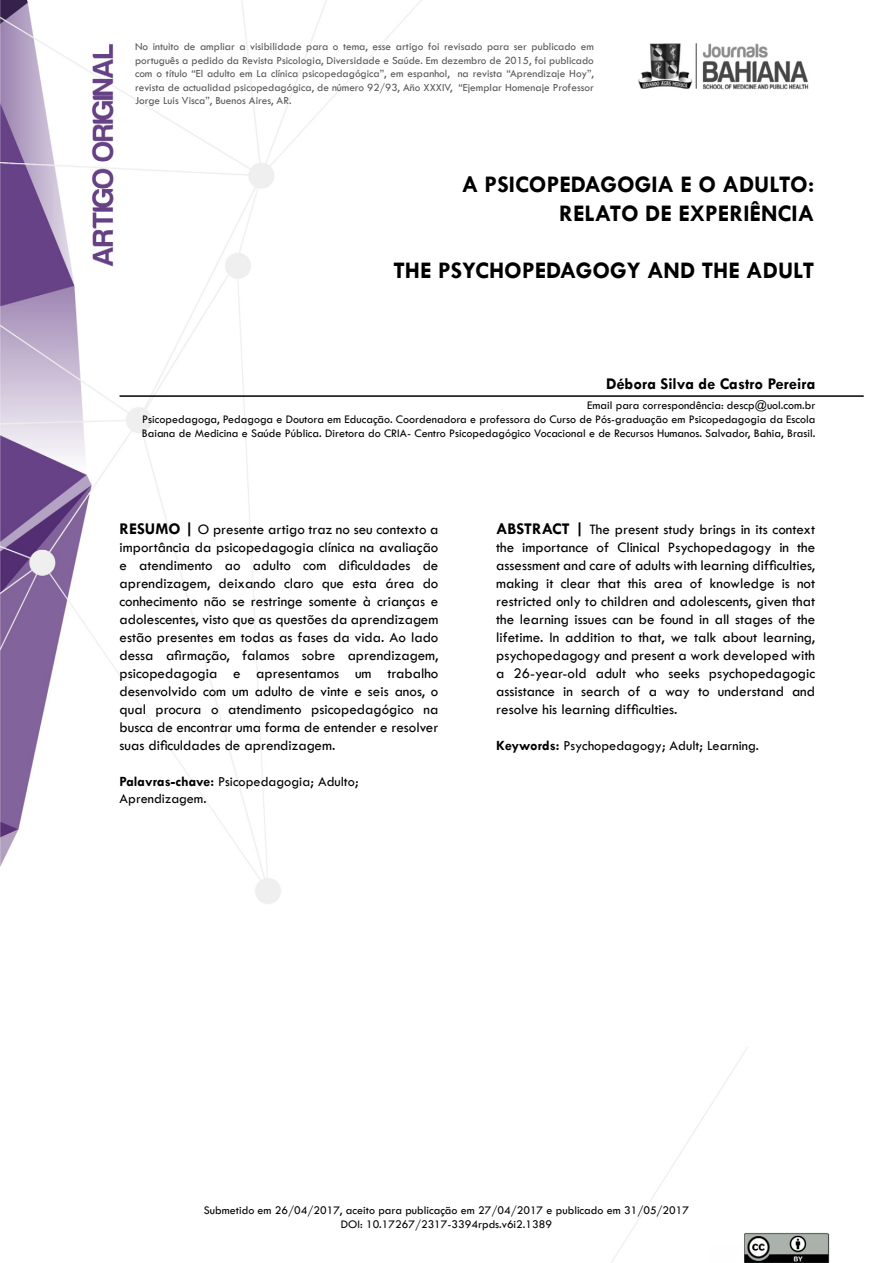
<style>
.page{position:relative;width:893px;height:1263px;background:#fff}
.page>*{position:absolute;margin:0;border:0;box-sizing:border-box;transform-origin:0 0}
.t1{font:700 24px/28.8px "Tw Cen";color:#000;text-align:right}
.t2{font:700 16.5px "Tw Cen";color:#000}
.t3{font:15px/18px "Tw Cen";color:#000;text-align:justify}
.t4{font:14.25px/17.1px "Tw Cen";color:#000}
.t5{font:12px/14.4px "Tw Cen";color:#000;text-align:justify}
.t6{font:11.25px/13.5px "Tw Cen";color:#575756;text-align:justify}
.s1{font-weight:700;font-size:16.5px}
.s2{font-weight:700}
</style>
<div class="page">
<img style="left:0;top:0;width:830px;height:1263px">
<hr style="left:120px;top:395px;width:744px;height:2px;background:#000">
<p class="t6" style="left:135px;top:40px;width:460px">No intuito de ampliar a visibilidade para o tema, esse artigo foi revisado para ser publicado em português a pedido da Revista Psicologia, Diversidade e Saúde. Em dezembro de 2015, foi publicado com o título “El adulto em La clínica psicopedagógica”, em espanhol, na revista “Aprendizaje Hoy”, revista de actualidad psicopedagógica, de número 92/93, Año XXXIV, “Ejemplar Homenaje Professor Jorge Luis Visca”, Buenos Aires, AR.</p>
<h1 class="t1" style="left:462px;top:169px;width:354px">A PSICOPEDAGOGIA E O ADULTO:<br>RELATO DE EXPERIÊNCIA</h1>
<h1 class="t1" style="left:393px;top:256px;width:422px">THE PSYCHOPEDAGOGY AND THE ADULT</h1>
<p class="t2" style="left:606px;top:373px;width:211px">Débora Silva de Castro Pereira</p>
<p class="t5" style="left:142px;top:398px;width:675px;text-indent:445px">Email para correspondência: descp@uol.com.br Psicopedagoga, Pedagoga e Doutora em Educação. Coordenadora e professora do Curso de Pós-graduação em Psicopedagogia da Escola Baiana de Medicina e Saúde Pública. Diretora do CRIA- Centro Psicopedagógico Vocacional e de Recursos Humanos. Salvador, Bahia, Brasil.</p>
<p class="t3" style="left:120px;top:521px;width:320px"><span class="s1">RESUMO |</span> O presente artigo traz no seu contexto a importância da psicopedagogia clínica na avaliação e atendimento ao adulto com dificuldades de aprendizagem, deixando claro que esta área do conhecimento não se restringe somente à crianças e adolescentes, visto que as questões da aprendizagem estão presentes em todas as fases da vida. Ao lado dessa afirmação, falamos sobre aprendizagem, psicopedagogia e apresentamos um trabalho desenvolvido com um adulto de vinte e seis anos, o qual procura o atendimento psicopedagógico na busca de encontrar uma forma de entender e resolver suas dificuldades de aprendizagem.</p>
<p class="t4" style="left:120px;top:772px;width:241px"><span class="s2">Palavras-chave:</span> Psicopedagogia; Adulto;<br>Aprendizagem.</p>
<p class="t3" style="left:496px;top:521px;width:320px"><span class="s1">ABSTRACT |</span> The present study brings in its context the importance of Clinical Psychopedagogy in the assessment and care of adults with learning difficulties, making it clear that this area of knowledge is not restricted only to children and adolescents, given that the learning issues can be found in all stages of the lifetime. In addition to that, we talk about learning, psychopedagogy and present a work developed with a 26-year-old adult who seeks psychopedagogic assistance in search of a way to understand and resolve his learning difficulties.</p>
<p class="t4" style="left:496px;top:737px;width:264px"><span class="s2">Keywords:</span> Psychopedagogy; Adult; Learning.</p>
<p class="t5" style="left:204px;top:1203px;width:487px;text-align:center">Submetido em 26/04/2017, aceito para publicação em 27/04/2017 e publicado em 31/05/2017<br>DOI: 10.17267/2317-3394rpds.v6i2.1389</p>
</div>
